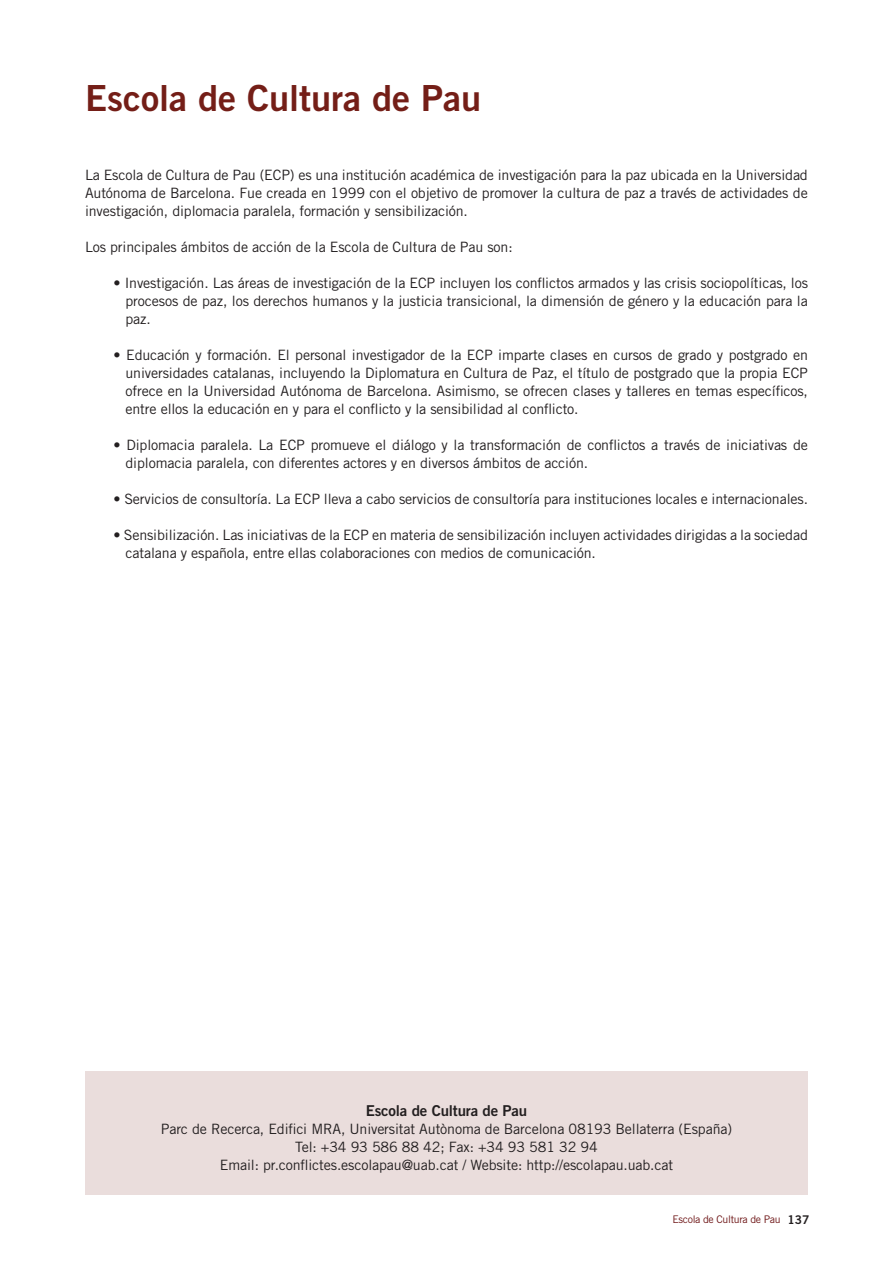
<style>
.page{position:relative;width:893px;height:1263px;background:#fff}
.page>*{position:absolute;margin:0;border:0;box-sizing:border-box;transform-origin:0 0}
.heading_7{font:36px "Trade Gothic LT Std Bd 2";color:#741e17}
.t1{font:15px "Trade Gothic LT Std Bd 2";letter-spacing:-.01em;color:#231f20}
.t2{font:14.25px/18px "Trade Gothic LT Std";letter-spacing:-.01em;color:#231f20;text-align:justify}
.t3{font:10.5px "Trade Gothic LT Std";letter-spacing:-.03em;color:#6e1617}
.s1{font-family:"Trade Gothic LT Std Bd 2";font-size:12px;color:#231f20}
</style>
<div class="page">
<div style="left:85px;top:1071px;width:723px;height:124px;background:#eadddc"></div>
<p class="heading_7" style="left:85px;top:76px;width:397px">Escola de Cultura de Pau</p>
<p class="t2" style="left:85px;top:166px;width:724px">La Escola de Cultura de Pau (ECP) es una institución académica de investigación para la paz ubicada en la Universidad Autónoma de Barcelona. Fue creada en 1999 con el objetivo de promover la cultura de paz a través de actividades de investigación, diplomacia paralela, formación y sensibilización.</p>
<p class="t2" style="left:85px;top:238px;width:429px">Los principales ámbitos de acción de la Escola de Cultura de Pau son:</p>
<p class="t2" style="left:126px;top:274px;width:684px;text-indent:-12px">• Investigación. Las áreas de investigación de la ECP incluyen los conflictos armados y las crisis sociopolíticas, los procesos de paz, los derechos humanos y la justicia transicional, la dimensión de género y la educación para la paz.</p>
<p class="t2" style="left:126px;top:346px;width:684px;text-indent:-12px">• Educación y formación. El personal investigador de la ECP imparte clases en cursos de grado y postgrado en universidades catalanas, incluyendo la Diplomatura en Cultura de Paz, el título de postgrado que la propia ECP ofrece en la Universidad Autónoma de Barcelona. Asimismo, se ofrecen clases y talleres en temas específicos, entre ellos la educación en y para el conflicto y la sensibilidad al conflicto.</p>
<p class="t2" style="left:126px;top:436px;width:684px;text-indent:-12px">• Diplomacia paralela. La ECP promueve el diálogo y la transformación de conflictos a través de iniciativas de diplomacia paralela, con diferentes actores y en diversos ámbitos de acción.</p>
<p class="t2" style="left:114px;top:490px;width:696px">• Servicios de consultoría. La ECP lleva a cabo servicios de consultoría para instituciones locales e internacionales.</p>
<p class="t2" style="left:126px;top:526px;width:684px;text-indent:-12px">• Sensibilización. Las iniciativas de la ECP en materia de sensibilización incluyen actividades dirigidas a la sociedad catalana y española, entre ellas colaboraciones con medios de comunicación.</p>
<p class="t1" style="left:366px;top:1101px;width:163px">Escola de Cultura de Pau</p>
<p class="t2" style="left:161px;top:1120px;width:573px">Parc de Recerca, Edifici MRA, Universitat Autònoma de Barcelona 08193 Bellaterra (España)</p>
<p class="t2" style="left:295px;top:1138px;width:304px">Tel: +34 93 586 88 42; Fax: +34 93 581 32 94</p>
<p class="t2" style="left:220px;top:1156px;width:455px">Email: pr.conflictes.escolapau@uab.cat / Website: http://escolapau.uab.cat</p>
<p class="t3" style="left:672px;top:1213px;width:138px">Escola de Cultura de Pau <span class="s1">137</span></p>
</div>
